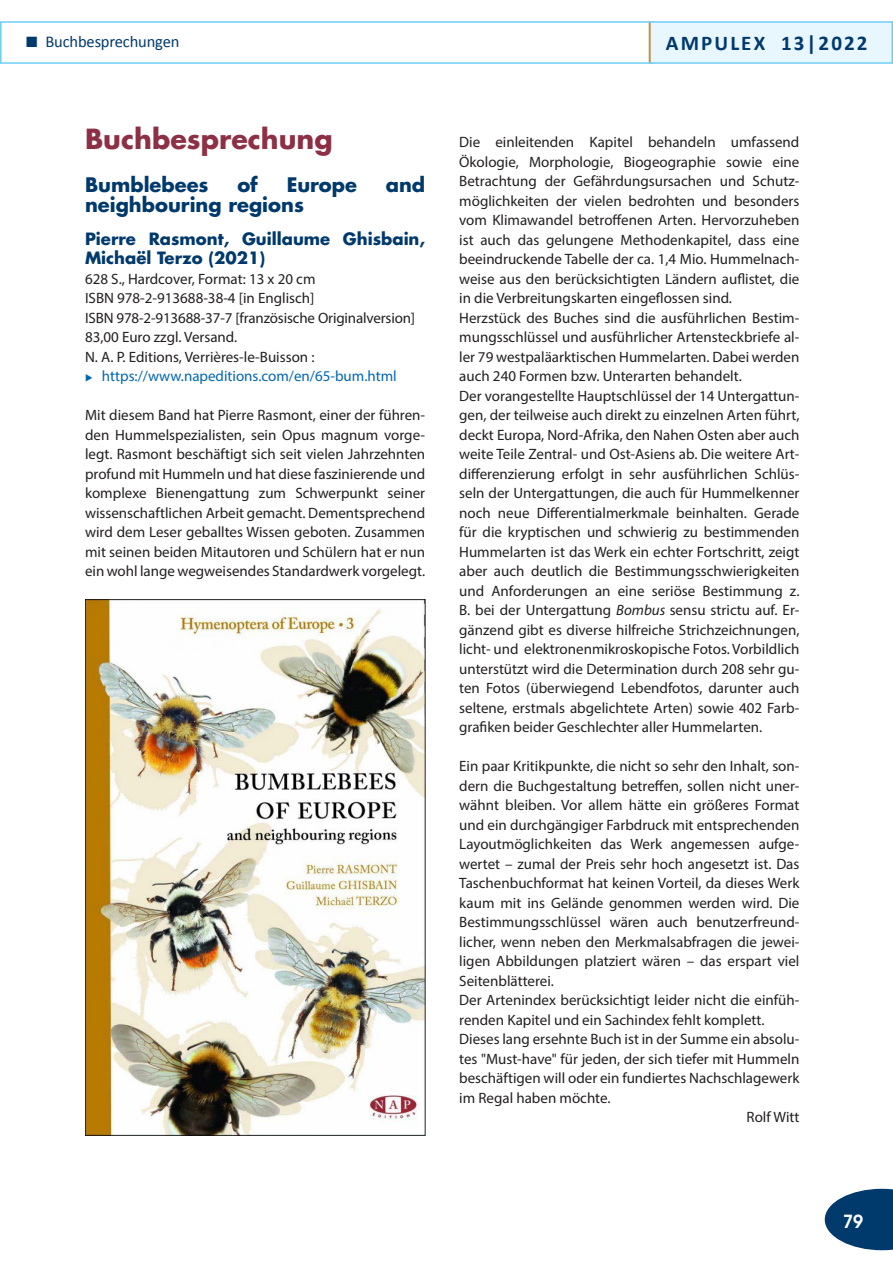
<style>
.page{position:relative;width:893px;height:1263px;background:#fff}
.page>*{position:absolute;margin:0;border:0;box-sizing:border-box;transform-origin:0 0}
.t1{font:700 27px "Futura";color:#8d2f45}
.t2{font:700 21px "Calibri";letter-spacing:.1em;color:#00396c}
.t3{font:700 19.5px "Futura";color:#00396c}
.t4{font:600 18px "Avant Garde";color:#fff}
.t5{font:700 16.5px/19.5px "Futura";color:#00396c}
.t6{font:16.5px "Calibri";letter-spacing:-.01em;color:#00396c}
.t7{font:15px/19.5px "Myriad Pro";color:#231f20}
.t8{font:15px "Myriad Pro";color:#0066b3}
.s1{font-style:italic}
</style>
<div class="page">
<div style="left:0;top:21px;width:653px;height:43px;border:2px solid #6ecff6"></div>
<div style="left:649px;top:21px;width:244px;height:43px;background:#e8f6fe;border:2px solid #6ecff6"></div>
<svg style="left:825px;top:1189px;width:68px;height:61px"></svg>
<hr style="left:649px;top:23px;width:2px;height:39px;background:#e28726">
<img style="left:85px;top:599px;width:340px;height:536px">
<p class="t6" style="left:46px;top:31px;width:135px">Buchbesprechungen</p>
<h1 class="t1" style="left:85px;top:121px;width:249px">Buchbesprechung</h1>
<h3 class="t3" style="left:85px;top:172px;width:125px">Bumblebees</h3>
<h3 class="t3" style="left:237px;top:172px;width:22px">of</h3>
<h3 class="t3" style="left:287px;top:172px;width:72px">Europe</h3>
<h3 class="t3" style="left:386px;top:172px;width:41px">and</h3>
<h3 class="t3" style="left:85px;top:192px;width:220px">neighbouring regions</h3>
<p class="t5" style="left:85px;top:228px;width:342px">Pierre Rasmont, Guillaume Ghisbain,<br>Michaël Terzo (2021)</p>
<p class="t7" style="left:85px;top:269px;width:332px">628 S., Hardcover, Format: 13 x 20 cm<br>ISBN 978-2-913688-38-4 [in Englisch]<br>ISBN 978-2-913688-37-7 [französische Originalversion] 83,00 Euro zzgl. Versand.<br>N. A. P. Editions, Verrières-le-Buisson :</p>
<p class="t8" style="left:85px;top:367px;width:313px">◆ https://www.napeditions.com/en/65-bum.html</p>
<p class="t7" style="left:85px;top:405px;width:342px;text-align:justify">Mit diesem Band hat Pierre Rasmont, einer der führen&shy;den Hummelspezialisten, sein Opus magnum vorge&shy;legt. Rasmont beschäftigt sich seit vielen Jahrzehnten profund mit Hummeln und hat diese faszinierende und komplexe Bienengattung zum Schwerpunkt seiner wissenschaftlichen Arbeit gemacht. Dementsprechend wird dem Leser geballtes Wissen geboten. Zusammen mit seinen beiden Mitautoren und Schülern hat er nun ein wohl lange wegweisendes Standardwerk vorgelegt.</p>
<h2 class="t2" style="left:666px;top:29px;width:203px">AMPULEX 13|2022</h2>
<p class="t7" style="left:459px;top:132px;width:342px">Die einleitenden Kapitel behandeln umfassend Ökologie, Morphologie, Biogeographie sowie eine Betrachtung der Gefährdungsursachen und Schutz&shy;möglichkeiten der vielen bedrohten und besonders vom Klimawandel betroffenen Arten. Hervorzuheben ist auch das gelungene Methodenkapitel, dass eine beeindruckende Tabelle der ca. 1,4 Mio. Hummelnach&shy;weise aus den berücksichtigten Ländern auflistet, die in die Verbreitungskarten eingeflossen sind.<br>Herzstück des Buches sind die ausführlichen Bestim&shy;mungsschlüssel und ausführlicher Artensteckbriefe al&shy;ler 79 westpaläarktischen Hummelarten. Dabei werden auch 240 Formen bzw. Unterarten behandelt.<br>Der vorangestellte Hauptschlüssel der 14 Untergattun&shy;gen, der teilweise auch direkt zu einzelnen Arten führt, deckt Europa, Nord-Afrika, den Nahen Osten aber auch weite Teile Zentral- und Ost-Asiens ab. Die weitere Art&shy;differenzierung erfolgt in sehr ausführlichen Schlüs&shy;seln der Untergattungen, die auch für Hummelkenner noch neue Differentialmerkmale beinhalten. Gerade für die kryptischen und schwierig zu bestimmenden Hummelarten ist das Werk ein echter Fortschritt, zeigt aber auch deutlich die Bestimmungsschwierigkeiten und Anforderungen an eine seriöse Bestimmung z.<br>B. bei der Untergattung <span class="s1">Bombus</span> sensu strictu auf. Er&shy;gänzend gibt es diverse hilfreiche Strichzeichnungen, licht- und elektronenmikroskopische Fotos. Vorbildlich unterstützt wird die Determination durch 208 sehr gu&shy;ten Fotos (überwiegend Lebendfotos, darunter auch seltene, erstmals abgelichtete Arten) sowie 402 Farb&shy;grafiken beider Geschlechter aller Hummelarten.</p>
<p class="t7" style="left:459px;top:756px;width:342px">Ein paar Kritikpunkte, die nicht so sehr den Inhalt, son-</p>
<p class="t7" style="left:459px;top:776px;width:342px">dern die Buchgestaltung betreffen, sollen nicht uner-</p>
<p class="t7" style="left:459px;top:795px;width:342px">wähnt bleiben. Vor allem hätte ein größeres Format</p>
<p class="t7" style="left:459px;top:815px;width:342px">und ein durchgängiger Farbdruck mit entsprechenden</p>
<p class="t7" style="left:459px;top:834px;width:342px">Layoutmöglichkeiten das Werk angemessen aufge-</p>
<p class="t7" style="left:459px;top:854px;width:342px">wertet – zumal der Preis sehr hoch angesetzt ist. Das</p>
<p class="t7" style="left:459px;top:873px;width:342px">Taschenbuchformat hat keinen Vorteil, da dieses Werk</p>
<p class="t7" style="left:459px;top:893px;width:342px">kaum mit ins Gelände genommen werden wird. Die</p>
<p class="t7" style="left:459px;top:912px;width:342px">Bestimmungsschlüssel wären auch benutzerfreund-</p>
<p class="t7" style="left:459px;top:932px;width:342px">licher, wenn neben den Merkmalsabfragen die jewei-</p>
<p class="t7" style="left:459px;top:951px;width:342px">ligen Abbildungen platziert wären – das erspart viel</p>
<p class="t7" style="left:459px;top:971px;width:96px">Seitenblätterei.</p>
<p class="t7" style="left:459px;top:990px;width:342px">Der Artenindex berücksichtigt leider nicht die einfüh-</p>
<p class="t7" style="left:459px;top:1010px;width:307px">renden Kapitel und ein Sachindex fehlt komplett.</p>
<p class="t7" style="left:459px;top:1029px;width:342px">Dieses lang ersehnte Buch ist in der Summe ein absolu-</p>
<p class="t7" style="left:459px;top:1049px;width:342px">tes "Must-have" für jeden, der sich tiefer mit Hummeln</p>
<p class="t7" style="left:459px;top:1068px;width:342px">beschäftigen will oder ein fundiertes Nachschlagewerk</p>
<p class="t7" style="left:459px;top:1088px;width:153px">im Regal haben möchte.</p>
<p class="t7" style="left:747px;top:1107px;width:54px">Rolf Witt</p>
<p class="t4" style="left:843px;top:1209px;width:22px">79</p>
</div>
